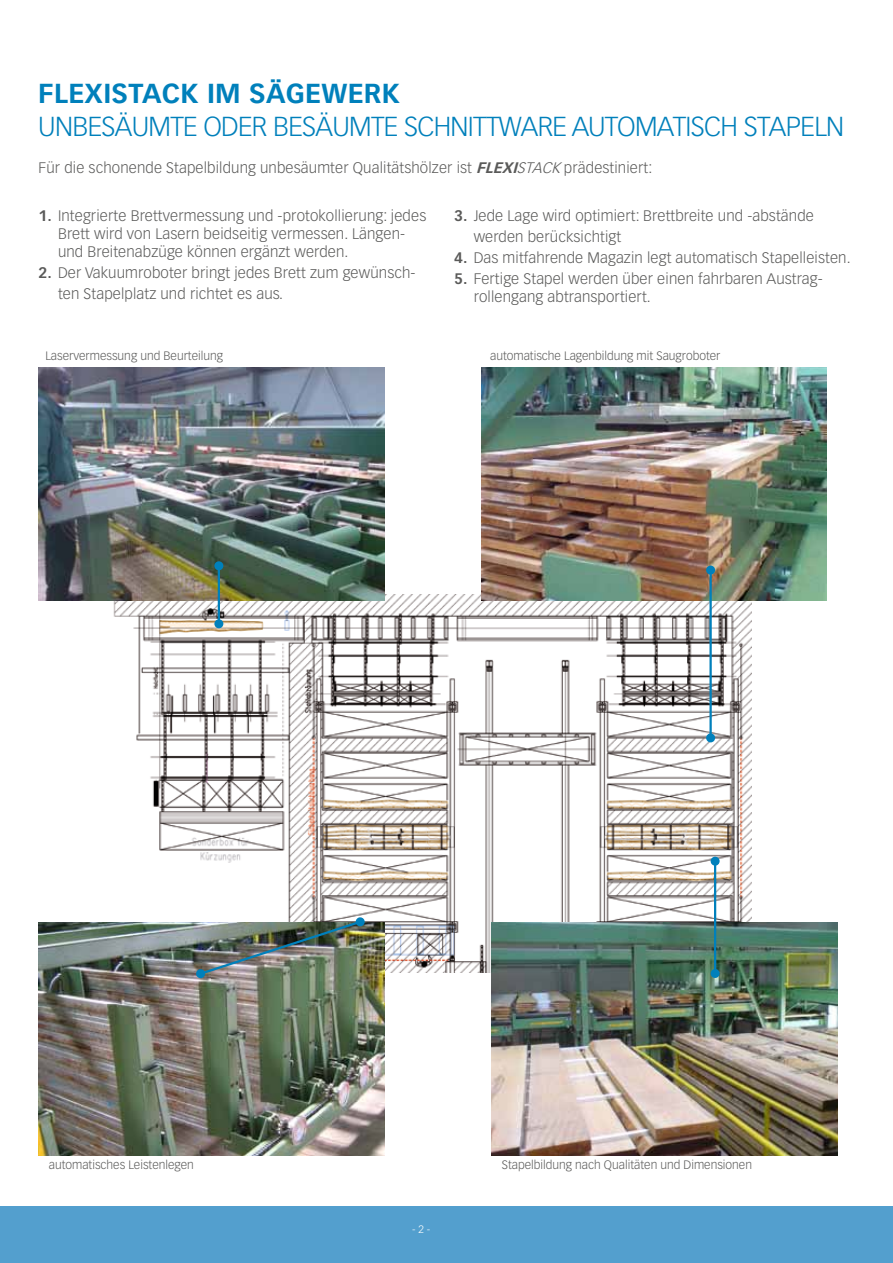
<style>
.page{position:relative;width:893px;height:1263px;background:#fff}
.page>*{position:absolute;margin:0;border:0;box-sizing:border-box;transform-origin:0 0}
.t1{font:300 27px "Vectora LH";color:#0080bb}
.t2{font:700 27px "Vectora LH";letter-spacing:.01em;color:#0080bb}
.t3{font:300 15px/18px "Vectora LH";letter-spacing:.01em;color:#5a5a59}
.t4{font:300 12px "Vectora LH";color:#5a5a59}
.t5{font:300 10.5px "Vectora LH";color:#fff}
.s1{font-weight:700;font-style:italic}
.s2{font-style:italic}
.s3{font-weight:700}
</style>
<div class="page">
<img style="left:105px;top:595px;width:646px;height:377px">
<img style="left:39px;top:368px;width:346px;height:233px">
<img style="left:482px;top:367px;width:345px;height:233px">
<img style="left:39px;top:923px;width:346px;height:233px">
<img style="left:492px;top:923px;width:346px;height:233px">
<hr style="left:218px;top:566px;width:2px;height:58px;background:#0080bb">
<div style="left:214px;top:561px;width:9px;height:9px;background:#0080bb;border-radius:50%"></div>
<div style="left:214px;top:619px;width:9px;height:9px;background:#0080bb;border-radius:50%"></div>
<hr style="left:709px;top:570px;width:3px;height:168px;background:#0080bb">
<div style="left:706px;top:566px;width:9px;height:9px;background:#0080bb;border-radius:50%"></div>
<div style="left:706px;top:733px;width:9px;height:9px;background:#0080bb;border-radius:50%"></div>
<img style="left:196px;top:917px;width:169px;height:62px">
<hr style="left:714px;top:861px;width:2px;height:112px;background:#0080bb">
<div style="left:711px;top:857px;width:9px;height:9px;background:#0080bb;border-radius:50%"></div>
<div style="left:711px;top:969px;width:9px;height:9px;background:#0080bb;border-radius:50%"></div>
<div style="left:0;top:1207px;width:893px;height:56px;background:#539fce"></div>
<h1 class="t2" style="left:38px;top:77px;width:361px">FLEXISTACK IM SÄGEWERK</h1>
<h1 class="t1" style="left:38px;top:111px;width:16px">unbes</h1>
<h1 class="t1" style="left:115px;top:111px;width:34px">äumte</h1>
<h1 class="t1" style="left:203px;top:111px;width:17px">oder</h1>
<h1 class="t1" style="left:273px;top:111px;width:76px">besäumte</h1>
<h1 class="t1" style="left:404px;top:111px;width:15px">schnitt</h1>
<h1 class="t1" style="left:499px;top:111px;width:39px">ware</h1>
<h1 class="t1" style="left:572px;top:111px;width:16px">automatisch</h1>
<h1 class="t1" style="left:744px;top:111px;width:15px">stapeln</h1>
<p class="t3" style="left:39px;top:158px;width:615px">Für die schonende Stapelbildung unbesäumter Qualitätshölzer ist <span class="s1">FLEXI</span><span class="s2">STACK</span>prädestiniert:</p>
<p class="t3" style="left:58px;top:207px;width:370px;text-indent:-20px"><span class="s3">1.</span> Integrierte Brettvermessung und -protokollierung: jedes<br>Brett wird von Lasern beidseitig vermessen. Längen&shy;und Breitenabzüge können ergänzt werden.</p>
<p class="t3" style="left:58px;top:262px;width:359px;line-height:21px;text-indent:-20px"><span class="s3">2.</span> Der Vakuumroboter bringt jedes Brett zum gewünsch&shy;ten Stapelplatz und richtet es aus.</p>
<p class="t3" style="left:474px;top:205px;width:342px;line-height:21px;text-indent:-20px"><span class="s3">3.</span> Jede Lage wird optimiert: Brettbreite und -abstände werden berücksichtigt</p>
<p class="t3" style="left:454px;top:249px;width:398px"><span class="s3">4.</span> Das mitfahrende Magazin legt automatisch Stapelleisten.</p>
<p class="t3" style="left:474px;top:270px;width:351px;text-indent:-20px"><span class="s3">5.</span> Fertige Stapel werden über einen fahrbaren Austrag&shy;rollengang abtransportiert.</p>
<p class="t4" style="left:45px;top:349px;width:179px">Laservermessung und Beurteilung</p>
<p class="t4" style="left:490px;top:349px;width:232px">automatische Lagenbildung mit Saugroboter</p>
<p class="t4" style="left:49px;top:1158px;width:147px">automatisches Leistenlegen</p>
<p class="t4" style="left:502px;top:1158px;width:252px">Stapelbildung nach Qualitäten und Dimensionen</p>
<p class="t5" style="left:412px;top:1224px;width:19px">- 2 -</p>
</div>
